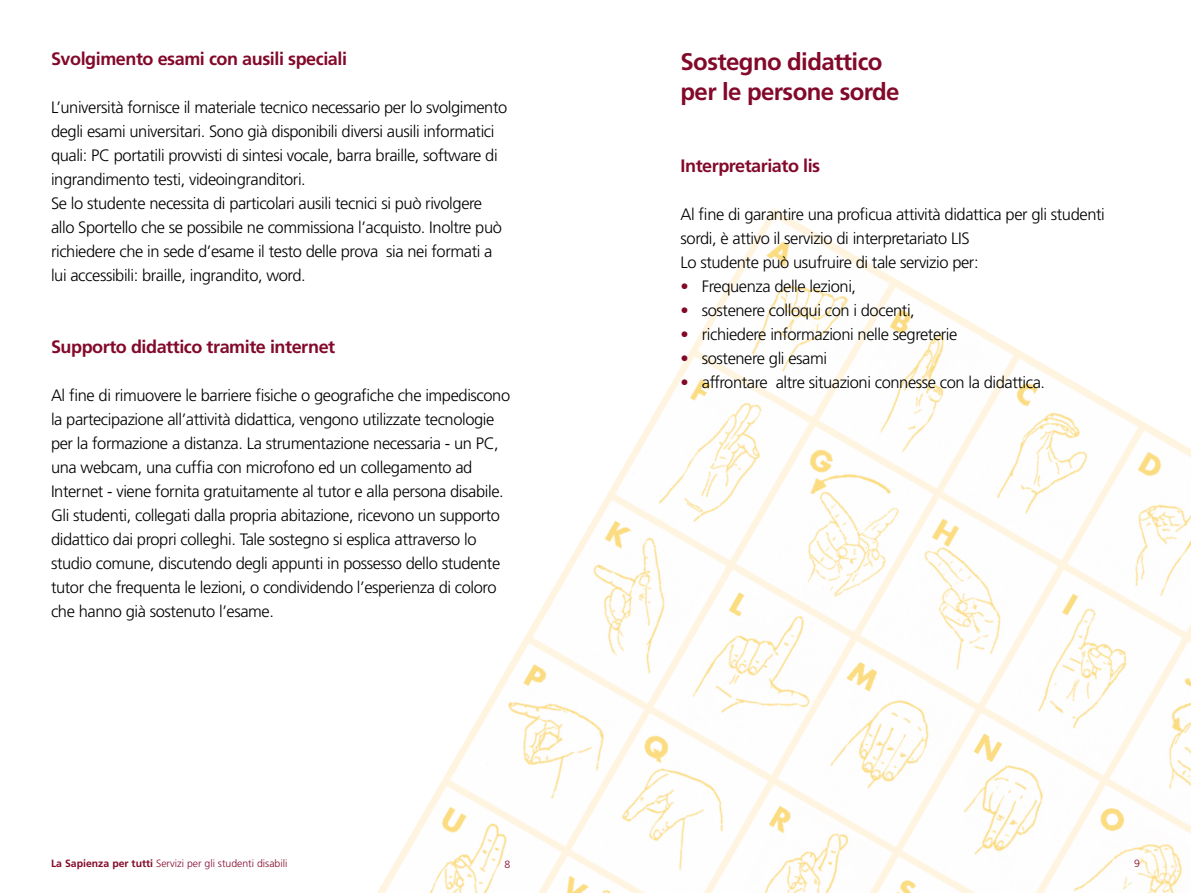
<style>
.page{position:relative;width:1191px;height:893px;background:#fff}
.page>*{position:absolute;margin:0;border:0;box-sizing:border-box;transform-origin:0 0}
.t1{font:700 24px/30px "Frutiger";letter-spacing:-.025em;color:#83092b}
.t2{font:700 18px "Frutiger";letter-spacing:-.025em;color:#83092b}
.t3{font:300 16.5px/24px "Frutiger";letter-spacing:-.025em;color:#000}
.t4{font:300 10.5px "Frutiger";color:#83092b}
.s1{color:#83092b}
.s2{font-weight:700}
</style>
<div class="page">
<img style="left:377px;top:208px;width:814px;height:685px">
<p class="t2" style="left:51px;top:48px;width:297px">Svolgimento esami con ausili speciali</p>
<p class="t3" style="left:51px;top:95px;width:458px">L’università fornisce il materiale tecnico necessario per lo svolgimento degli esami universitari. Sono già disponibili diversi ausili informatici quali: PC portatili provvisti di sintesi vocale, barra braille, software di ingrandimento testi, videoingranditori.<br>Se lo studente necessita di particolari ausili tecnici si può rivolgere allo Sportello che se possibile ne commissiona l’acquisto. Inoltre può richiedere che in sede d’esame il testo delle prova sia nei formati a lui accessibili: braille, ingrandito, word.</p>
<p class="t2" style="left:51px;top:336px;width:286px">Supporto didattico tramite internet</p>
<p class="t3" style="left:51px;top:383px;width:461px">Al fine di rimuovere le barriere fisiche o geografiche che impediscono la partecipazione all’attività didattica, vengono utilizzate tecnologie per la formazione a distanza. La strumentazione necessaria - un PC, una webcam, una cuffia con microfono ed un collegamento ad Internet - viene fornita gratuitamente al tutor e alla persona disabile.<br>Gli studenti, collegati dalla propria abitazione, ricevono un supporto didattico dai propri colleghi. Tale sostegno si esplica attraverso lo studio comune, discutendo degli appunti in possesso dello studente tutor che frequenta le lezioni, o condividendo l’esperienza di coloro che hanno già sostenuto l’esame.</p>
<h1 class="t1" style="left:680px;top:46px;width:220px">Sostegno didattico per le persone sorde</h1>
<p class="t2" style="left:680px;top:155px;width:141px">Interpretariato lis</p>
<p class="t3" style="left:680px;top:202px;width:426px">Al fine di garantire una proficua attività didattica per gli studenti sordi, è attivo il servizio di interpretariato LIS<br>Lo studente può usufruire di tale servizio per:</p>
<p class="t3" style="left:680px;top:274px;width:177px"><span class="s1">•</span> Frequenza delle lezioni,</p>
<p class="t3" style="left:680px;top:298px;width:236px"><span class="s1">•</span> sostenere colloqui con i docenti,</p>
<p class="t3" style="left:680px;top:322px;width:278px"><span class="s1">•</span> richiedere informazioni nelle segreterie</p>
<p class="t3" style="left:680px;top:346px;width:148px"><span class="s1">•</span> sostenere gli esami</p>
<p class="t3" style="left:680px;top:370px;width:366px"><span class="s1">•</span> affrontare altre situazioni connesse con la didattica.</p>
<p class="t4" style="left:51px;top:858px;width:238px"><span class="s2">La Sapienza per tutti</span> Servizi per gli studenti disabili</p>
<p class="t4" style="left:504px;top:859px;width:7px">8</p>
<p class="t4" style="left:1134px;top:858px;width:7px">9</p>
</div>
